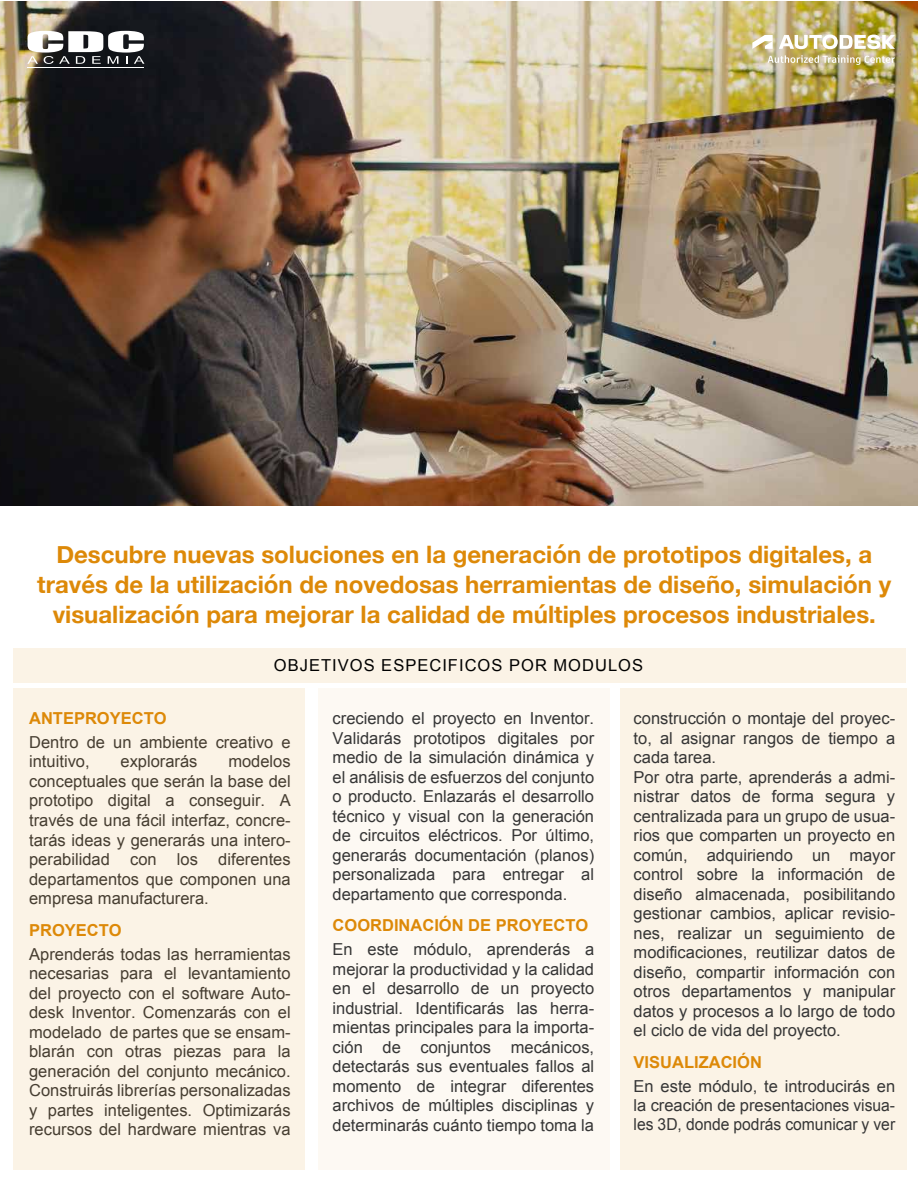
<style>
.page{position:relative;width:918px;height:1188px;background:#fff}
.page>*{position:absolute;margin:0;border:0;box-sizing:border-box;transform-origin:0 0}
.t1{font:700 24px/30px "Helvetica Neue";color:#dd8908;text-align:center}
.t2{font:16.5px/19.5px "Arial";color:#363636;text-align:justify}
.t3{font:700 16.5px "Arial";color:#dd8908}
.t4{font:16.5px "Arial";letter-spacing:.06em;color:#000}
</style>
<div class="page">
<div style="left:620px;top:688px;width:286px;height:482px;background:#fbf3e6"></div>
<div style="left:319px;top:688px;width:291px;height:482px;background:#fdf9f3"></div>
<div style="left:14px;top:648px;width:892px;height:35px;background:#fbf3e6"></div>
<div style="left:14px;top:688px;width:291px;height:482px;background:#fbf3e6"></div>
<img style="left:0;top:1px;width:918px;height:504px">
<svg style="left:752px;top:35px;width:21px;height:14px"></svg>
<svg style="left:779px;top:35px;width:116px;height:14px"></svg>
<svg style="left:768px;top:55px;width:127px;height:10px"></svg>
<svg style="left:27px;top:31px;width:117px;height:33px"></svg>
<hr style="left:27px;top:67px;width:117px;height:1px;background:#fff">
<h1 class="t1" style="left:37px;top:540px;width:856px">Descubre nuevas soluciones en la generación de prototipos digitales, a través de la utilización de novedosas herramientas de diseño, simulación y visualización para mejorar la calidad de múltiples procesos industriales.</h1>
<p class="t4" style="left:274px;top:655px;width:371px">OBJETIVOS ESPECIFICOS POR MODULOS</p>
<p class="t3" style="left:29px;top:707px;width:139px">ANTEPROYECTO</p>
<p class="t2" style="left:29px;top:733px;width:263px">Dentro de un ambiente creativo e intuitivo,</p>
<p class="t2" style="left:121px;top:752px;width:79px">explorarás</p>
<p class="t2" style="left:29px;top:752px;width:263px;text-indent:199px">modelos conceptuales que serán la base del prototipo digital a conseguir. A través de una fácil interfaz, concre&shy;tarás ideas y generarás una intero&shy;perabilidad con los diferentes departamentos que componen una empresa manufacturera.</p>
<p class="t3" style="left:29px;top:919px;width:94px">PROYECTO</p>
<p class="t2" style="left:29px;top:944px;width:263px">Aprenderás todas las herramientas necesarias para el levantamiento del proyecto con el software Auto&shy;desk Inventor. Comenzarás con el modelado de partes que se ensam&shy;blarán con otras piezas para la generación del conjunto mecánico.<br>Construirás librerías personalizadas y partes inteligentes. Optimizarás recursos del hardware mientras va</p>
<p class="t2" style="left:333px;top:709px;width:263px">creciendo el proyecto en Inventor.<br>Validarás prototipos digitales por medio de la simulación dinámica y el análisis de esfuerzos del conjunto o producto. Enlazarás el desarrollo técnico y visual con la generación de circuitos eléctricos. Por último, generarás documentación (planos) personalizada para entregar al departamento que corresponda.</p>
<p class="t3" style="left:333px;top:914px;width:257px">COORDINACIÓN DE PROYECTO</p>
<p class="t2" style="left:333px;top:940px;width:263px">En este módulo, aprenderás a mejorar la productividad y la calidad en el desarrollo de un proyecto industrial. Identificarás las herra&shy;mientas principales para la importa&shy;ción de conjuntos mecánicos, detectarás sus eventuales fallos al momento de integrar diferentes archivos de múltiples disciplinas y determinarás cuánto tiempo toma la</p>
<p class="t2" style="left:634px;top:709px;width:263px;text-align:left">construcción o montaje del proyec&shy;to, al asignar rangos de tiempo a cada tarea.<br>Por otra parte, aprenderás a admi&shy;nistrar datos de forma segura y centralizada para un grupo de usua&shy;rios que comparten un proyecto en común, adquiriendo un mayor control sobre la información de diseño almacenada, posibilitando gestionar cambios, aplicar revisio&shy;nes, realizar un seguimiento de modificaciones, reutilizar datos de diseño, compartir información con otros departamentos y manipular datos y procesos a lo largo de todo el ciclo de vida del proyecto.</p>
<p class="t3" style="left:634px;top:1051px;width:130px">VISUALIZACIÓN</p>
<p class="t2" style="left:634px;top:1076px;width:263px">En este módulo, te introducirás en la creación de presentaciones visua&shy;les 3D, donde podrás comunicar y ver</p>
</div>
